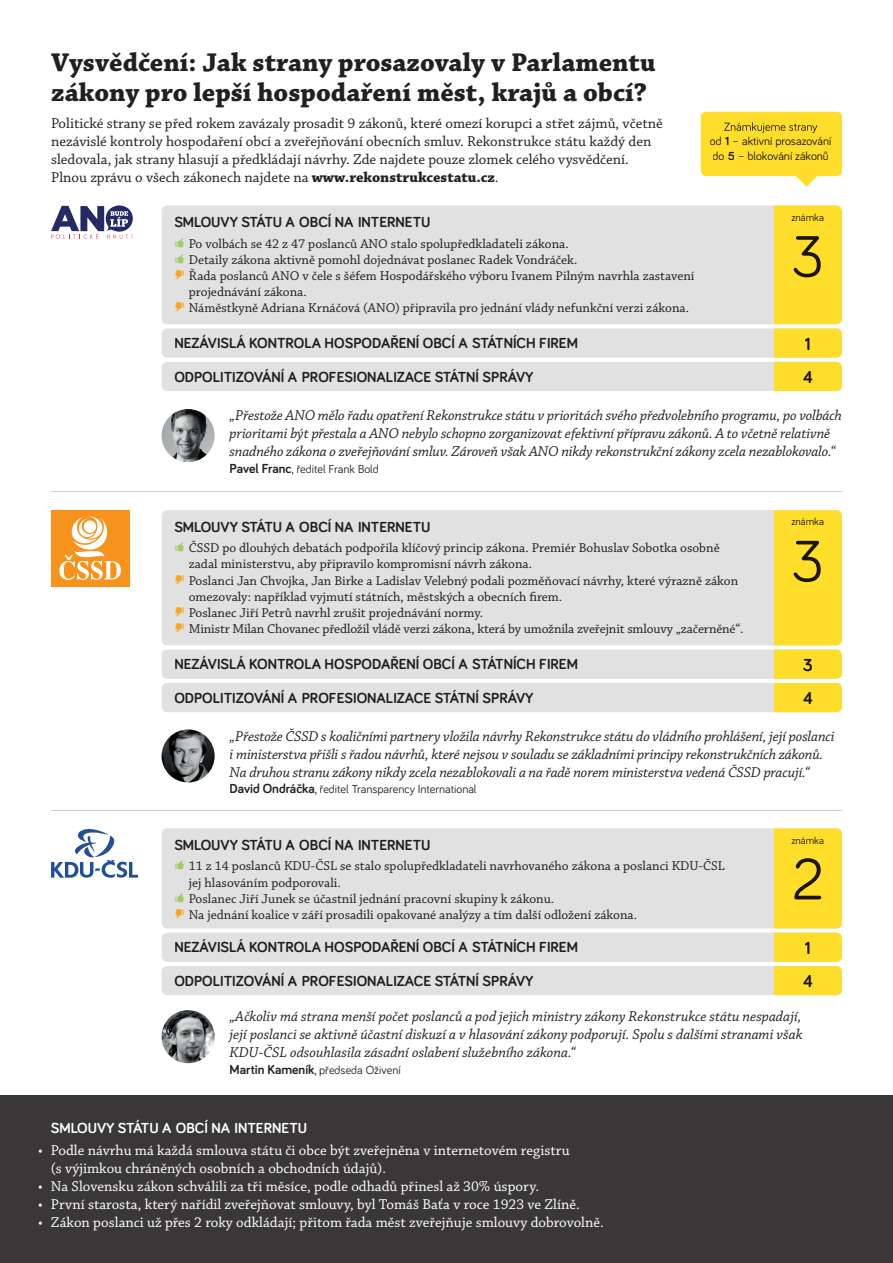
<style>
.page{position:relative;width:893px;height:1263px;background:#fff}
.page>*{position:absolute;margin:0;border:0;box-sizing:border-box;transform-origin:0 0}
.t1{font:60px "Bariol";color:#1a1400}
.t2{font:700 27px/30px "Chaparral Pro";color:#231f20}
.t3{font:700 18px "Bariol";color:#1a1400}
.t4{font:italic 15px/18px "Chaparral Pro";letter-spacing:-.01em;color:#231f20}
.t5{font:700 15px "Bariol";color:#211d1e}
.t6{font:15px/18px "Chaparral Pro";color:#fff}
.t7{font:15px/18px "Chaparral Pro";color:#231f20}
.t8{font:700 15px "Bariol";color:#fff}
.t9{font:13.5px/16.2px "Chaparral Pro";color:#211d1e}
.t10{font:12px "Bariol";color:#231f20}
.t11{font:12px/14.4px "Bariol";color:#1a1400}
.t12{font:10.5px "Bariol";color:#1a1400}
.s1{font-weight:700}
.s2{font-weight:700;font-size:13.5px}
.s3{font-size:13.5px}
</style>
<div class="page">
<div style="left:0;top:1096px;width:893px;height:167px;background:#3a3738"></div>
<img style="left:162px;top:1010px;width:53px;height:53px;border-radius:27px">
<img style="left:162px;top:409px;width:53px;height:53px;border-radius:27px">
<svg style="left:51px;top:205px;width:82px;height:34px"></svg>
<svg style="left:51px;top:510px;width:78px;height:76px"></svg>
<svg style="left:51px;top:829px;width:87px;height:49px"></svg>
<div style="left:162px;top:205px;width:680px;height:119px;background:#e1e1e2;border-radius:6px"></div>
<div style="left:162px;top:510px;width:680px;height:135px;background:#e1e1e2;border-radius:6px"></div>
<div style="left:162px;top:828px;width:680px;height:100px;background:#e1e1e2;border-radius:6px"></div>
<div style="left:162px;top:328px;width:680px;height:30px;background:#e1e1e2;border-radius:6px"></div>
<div style="left:162px;top:362px;width:680px;height:29px;background:#e1e1e2;border-radius:6px"></div>
<svg style="left:774px;top:205px;width:68px;height:186px;background:#fede37"></svg>
<div style="left:162px;top:650px;width:680px;height:29px;background:#e1e1e2;border-radius:6px"></div>
<div style="left:162px;top:933px;width:680px;height:29px;background:#e1e1e2;border-radius:6px"></div>
<div style="left:162px;top:683px;width:680px;height:29px;background:#e1e1e2;border-radius:6px"></div>
<div style="left:162px;top:966px;width:680px;height:29px;background:#e1e1e2;border-radius:6px"></div>
<div style="left:774px;top:510px;width:68px;height:202px;background:#ffdd2b"></div>
<svg style="left:774px;top:828px;width:68px;height:167px;background:#fede38"></svg>
<div style="left:701px;top:112px;width:141px;height:64px;background:#ffdd2b;border-radius:5px"></div>
<svg style="left:724px;top:122px;width:93px;height:11px"></svg>
<hr style="left:51px;top:491px;width:791px;height:1px;background:#cdced0">
<hr style="left:51px;top:810px;width:791px;height:1px;background:#cdced0">
<img style="left:162px;top:729px;width:53px;height:53px;border-radius:27px">
<div style="left:792px;top:213px;width:31px;height:8px;background:#ffdd2b"></div>
<div style="left:792px;top:518px;width:31px;height:7px;background:#ffdd2b"></div>
<div style="left:792px;top:836px;width:31px;height:8px;background:#ffdd2b"></div>
<div style="left:794px;top:236px;width:27px;height:41px;background:#ffdd2b"></div>
<div style="left:794px;top:541px;width:27px;height:41px;background:#ffdd2b"></div>
<div style="left:794px;top:858px;width:27px;height:41px;background:#ffdd2b"></div>
<div style="left:805px;top:338px;width:5px;height:12px;background:#ffdd2b"></div>
<div style="left:803px;top:659px;width:9px;height:12px;background:#ffdd2b"></div>
<div style="left:805px;top:942px;width:5px;height:12px;background:#ffdd2b"></div>
<div style="left:803px;top:371px;width:9px;height:12px;background:#ffdd2b"></div>
<div style="left:803px;top:692px;width:9px;height:12px;background:#ffdd2b"></div>
<div style="left:803px;top:975px;width:9px;height:13px;background:#ffdd2b"></div>
<svg style="left:796px;top:176px;width:21px;height:11px"></svg>
<h2 class="t2" style="left:51px;top:48px;width:606px">Vysvědčení: Jak strany prosazovaly v Parlamentu zákony pro lepší hospodaření měst, krajů a obcí?</h2>
<p class="t7" style="left:51px;top:114px;width:613px">Politické strany se před rokem zavázaly prosadit 9 zákonů, které omezí korupci a střet zájmů, včetně nezávislé kontroly hospodaření obcí a zveřejňování obecních smluv. Rekonstrukce státu každý den sledovala, jak strany hlasují a předkládají návrhy. Zde najdete pouze zlomek celého vysvědčení.<br>Plnou zprávu o všech zákonech najdete na <span class="s1">www.rekonstrukcestatu.cz</span>.</p>
<p class="t5" style="left:174px;top:212px;width:258px">SMLOUVY STÁTU A OBCÍ NA INTERNETU</p>
<p class="t9" style="left:189px;top:236px;width:507px">Po volbách se 42 z 47 poslanců ANO stalo spolupředkladateli zákona.<br>Detaily zákona aktivně pomohl dojednávat poslanec Radek Vondráček.<br>Řada poslanců ANO v čele s šéfem Hospodářského výboru Ivanem Pilným navrhla zastavení projednávání zákona.<br>Náměstkyně Adriana Krnáčová (ANO) připravila pro jednání vlády nefunkční verzi zákona.</p>
<p class="t5" style="left:174px;top:333px;width:405px">NEZÁVISLÁ KONTROLA HOSPODAŘENÍ OBCÍ A STÁTNÍCH FIREM</p>
<p class="t5" style="left:174px;top:367px;width:361px">ODPOLITIZOVÁNÍ A PROFESIONALIZACE STÁTNÍ SPRÁVY</p>
<p class="t11" style="left:710px;top:133px;width:123px">od <span class="s1">1</span> – aktivní prosazování do <span class="s1">5</span> – blokování zákonů</p>
<p class="t12" style="left:791px;top:210px;width:34px">známka</p>
<h1 class="t1" style="left:791px;top:216px;width:34px">3</h1>
<h3 class="t3" style="left:805px;top:332px;width:8px">1</h3>
<h3 class="t3" style="left:803px;top:365px;width:12px">4</h3>
<p class="t4" style="left:230px;top:407px;width:614px">„Přestože ANO mělo řadu opatření Rekonstrukce státu v prioritách svého předvolebního programu, po volbách prioritami být přestala a ANO nebylo schopno zorganizovat efektivní přípravu zákonů. A to včetně relativně snadného zákona o zveřejňování smluv. Zároveň však ANO nikdy rekonstrukční zákony zcela nezablokovalo.“</p>
<p class="t10" style="left:230px;top:460px;width:151px"><span class="s2">Pavel Franc</span><span class="s3">,</span> ředitel Frank Bold</p>
<p class="t5" style="left:174px;top:516px;width:258px">SMLOUVY STÁTU A OBCÍ NA INTERNETU</p>
<p class="t9" style="left:189px;top:540px;width:556px">ČSSD po dlouhých debatách podpořila klíčový princip zákona. Premiér Bohuslav Sobotka osobně zadal ministerstvu, aby připravilo kompromisní návrh zákona.<br>Poslanci Jan Chvojka, Jan Birke a Ladislav Velebný podali pozměňovací návrhy, které výrazně zákon omezovaly: například vyjmutí státních, městských a obecních rem.<br>Poslanec Jiří Petrů navrhl zrušit projednávání normy.<br>Ministr Milan Chovanec předložil vládě verzi zákona, která by umožnila zveřejnit smlouvy „začerněné“.</p>
<p class="t5" style="left:174px;top:654px;width:405px">NEZÁVISLÁ KONTROLA HOSPODAŘENÍ OBCÍ A STÁTNÍCH FIREM</p>
<p class="t5" style="left:174px;top:688px;width:361px">ODPOLITIZOVÁNÍ A PROFESIONALIZACE STÁTNÍ SPRÁVY</p>
<p class="t12" style="left:791px;top:515px;width:34px">známka</p>
<h1 class="t1" style="left:791px;top:520px;width:34px">3</h1>
<h3 class="t3" style="left:803px;top:653px;width:12px">3</h3>
<h3 class="t3" style="left:803px;top:686px;width:12px">4</h3>
<p class="t4" style="left:230px;top:727px;width:606px">„Přestože ČSSD s koaličními partnery vložila návrhy Rekonstrukce státu do vládního prohlášení, její poslanci i ministerstva přišli s řadou návrhů, které nejsou v souladu se základními principy rekonstrukčních zákonů.<br>Na druhou stranu zákony nikdy zcela nezablokovali a na řadě norem ministerstva vedená ČSSD pracují.“</p>
<p class="t10" style="left:230px;top:781px;width:248px"><span class="s2">David Ondráčka</span><span class="s3">,</span> ředitel Transparency International</p>
<p class="t5" style="left:174px;top:835px;width:258px">SMLOUVY STÁTU A OBCÍ NA INTERNETU</p>
<p class="t9" style="left:189px;top:859px;width:537px">11 z 14 poslanců KDU-ČSL se stalo spolupředkladateli navrhovaného zákona a poslanci KDU-ČSL jej hlasováním podporovali.<br>Poslanec Jiří Junek se účastnil jednání pracovní skupiny k zákonu.<br>Na jednání koalice v září prosadili opakované analýzy a tím další odložení zákona.</p>
<p class="t5" style="left:174px;top:937px;width:405px">NEZÁVISLÁ KONTROLA HOSPODAŘENÍ OBCÍ A STÁTNÍCH FIREM</p>
<p class="t5" style="left:174px;top:971px;width:361px">ODPOLITIZOVÁNÍ A PROFESIONALIZACE STÁTNÍ SPRÁVY</p>
<p class="t12" style="left:791px;top:833px;width:34px">známka</p>
<h1 class="t1" style="left:792px;top:838px;width:33px">2</h1>
<h3 class="t3" style="left:805px;top:936px;width:8px">1</h3>
<h3 class="t3" style="left:803px;top:969px;width:12px">4</h3>
<p class="t4" style="left:230px;top:1008px;width:574px;text-align:justify">„Ačkoliv má strana menší počet poslanců a pod jejich ministry zákony Rekonstrukce státu nespadají, její poslanci se aktivně účastní diskuzí a v hlasování zákony podporují. Spolu s dalšími stranami však KDU-ČSL odsouhlasila zásadní oslabení služebního zákona.“</p>
<p class="t10" style="left:230px;top:1061px;width:173px"><span class="s2">Martin Kameník</span><span class="s3">,</span> předseda Oživení</p>
<p class="t8" style="left:51px;top:1118px;width:258px">SMLOUVY STÁTU A OBCÍ NA INTERNETU</p>
<p class="t6" style="left:51px;top:1142px;width:520px;text-indent:-13px">• Podle návrhu má každá smlouva státu či obce být zveřejněna v internetovém registru (s výjimkou chráněných osobních a obchodních údajů).</p>
<p class="t6" style="left:38px;top:1178px;width:502px">• Na Slovensku zákon schválili za tři měsíce, podle odhadů přinesl až 30% úspory.</p>
<p class="t6" style="left:38px;top:1196px;width:543px">• První starosta, který nařídil zveřejňovat smlouvy, byl Tomáš Baťa v roce 1923 ve Zlíně.</p>
<p class="t6" style="left:38px;top:1214px;width:567px">• Zákon poslanci už přes 2 roky odkládají; přitom řada měst zveřejňuje smlouvy dobrovolně.</p>
</div>
